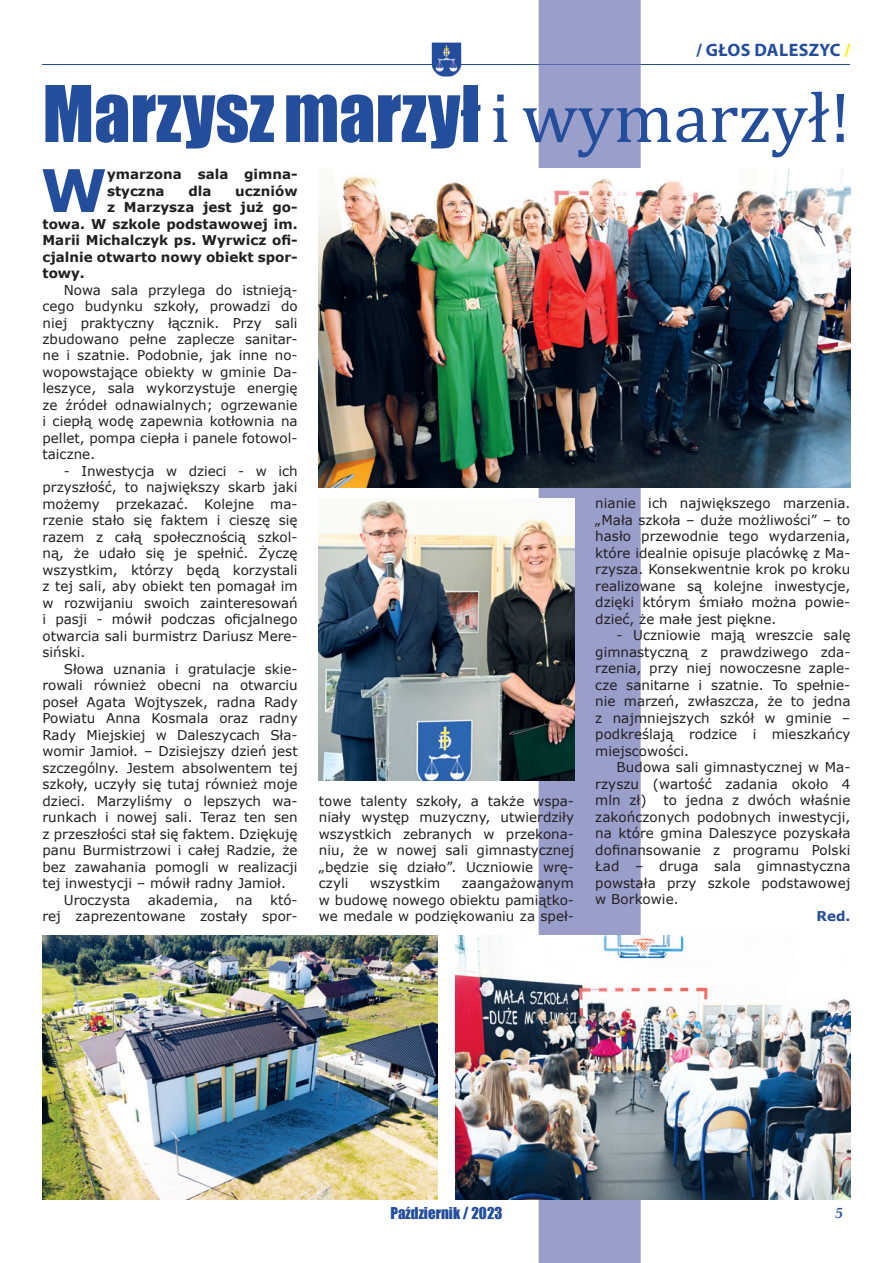
<style>
.page{position:relative;width:893px;height:1263px;background:#fff}
.page>*{position:absolute;margin:0;border:0;box-sizing:border-box;transform-origin:0 0}
.t1{font:72px "Impact";color:#244e9c}
.t2{font:700 58.95px "Verdana";color:#244e9c}
.t3{font:700 18px "Myriad Pro";letter-spacing:.02em;color:#244e9c}
.t4{font:15px "Impact";color:#244e9c}
.t5{font:italic 700 15px "Palatino Linotype";color:#244e9c}
.t6{font:13.5px/16.5px "Verdana";color:#231f20;text-align:justify}
.t7{font:700 13.5px/16.5px "Verdana";color:#231f20}
.t8{font:700 13.5px "Verdana";color:#244e9c}
.s1{color:#fff101}
.s2{font-family:"Cambria"}
</style>
<div class="page">
<hr style="left:43px;top:64px;width:807px;height:1px;background:#244e9c">
<img style="left:432px;top:43px;width:29px;height:34px">
<svg style="left:432px;top:64px;width:29px;height:1px"></svg>
<div style="left:539px;top:0;width:102px;height:1263px;background:#9a9ecb"></div>
<hr style="left:539px;top:64px;width:102px;height:1px;background:#5769ad">
<img style="left:43px;top:935px;width:395px;height:264px">
<img style="left:455px;top:935px;width:395px;height:264px">
<img style="left:319px;top:498px;width:255px;height:282px">
<img style="left:319px;top:169px;width:531px;height:319px">
<h3 class="t3" style="left:696px;top:38px;width:156px">/ GŁOS DALESZYC <span class="s1">/</span></h3>
<h1 class="t1" style="left:43px;top:58px;width:809px">Marzysz marzył <span class="s2">i wymarzył!</span></h1>
<h2 class="t2" style="left:41px;top:149px;width:68px">W</h2>
<p class="t7" style="left:107px;top:166px;width:192px">ymarzona sala gimna&shy;styczna</p>
<p class="t7" style="left:188px;top:182px;width:25px">dla</p>
<p class="t7" style="left:235px;top:182px;width:64px">uczniów</p>
<p class="t7" style="left:107px;top:199px;width:192px">z Marzysza jest już go-</p>
<p class="t7" style="left:43px;top:215px;width:257px">towa. W szkole podstawowej im.</p>
<p class="t7" style="left:43px;top:232px;width:257px">Marii Michalczyk ps. Wyrwicz ofi-</p>
<p class="t7" style="left:43px;top:248px;width:257px">cjalnie otwarto nowy obiekt spor-</p>
<p class="t7" style="left:43px;top:265px;width:44px">towy.</p>
<p class="t6" style="left:43px;top:281px;width:257px;text-indent:21px">Nowa sala przylega do istnieją&shy;cego budynku szkoły, prowadzi do niej praktyczny łącznik. Przy sali zbudowano pełne zaplecze sanitar&shy;ne i szatnie. Podobnie, jak inne no&shy;wopowstające obiekty w gminie Da&shy;leszyce, sala wykorzystuje energię ze źródeł odnawialnych; ogrzewanie i ciepłą wodę zapewnia kotłownia na pellet, pompa ciepła i panele fotowol&shy;taiczne.</p>
<p class="t6" style="left:43px;top:463px;width:257px;text-indent:21px">- Inwestycja w dzieci - w ich przyszłość, to największy skarb jaki możemy przekazać. Kolejne ma&shy;rzenie stało się faktem i cieszę się razem z całą społecznością szkol&shy;ną, że udało się je spełnić. Życzę wszystkim, którzy będą korzystali z tej sali, aby obiekt ten pomagał im w rozwijaniu swoich zainteresowań i pasji - mówił podczas oficjalnego otwarcia sali burmistrz Dariusz Mere&shy;siński.</p>
<p class="t6" style="left:64px;top:661px;width:235px">Słowa uznania i gratulacje skie-</p>
<p class="t6" style="left:43px;top:677px;width:257px">rowali również obecni na otwarciu</p>
<p class="t6" style="left:43px;top:694px;width:257px">poseł Agata Wojtyszek, radna Rady</p>
<p class="t6" style="left:43px;top:710px;width:257px">Powiatu Anna Kosmala oraz radny</p>
<p class="t6" style="left:43px;top:727px;width:257px">Rady Miejskiej w Daleszycach Sła-</p>
<p class="t6" style="left:43px;top:743px;width:257px">womir Jamioł. – Dzisiejszy dzień jest</p>
<p class="t6" style="left:43px;top:760px;width:257px">szczególny. Jestem absolwentem tej</p>
<p class="t6" style="left:43px;top:776px;width:257px">szkoły, uczyły się tutaj również moje</p>
<p class="t6" style="left:43px;top:793px;width:257px">dzieci. Marzyliśmy o lepszych wa-</p>
<p class="t6" style="left:43px;top:809px;width:257px">runkach i nowej sali. Teraz ten sen</p>
<p class="t6" style="left:43px;top:826px;width:257px">z przeszłości stał się faktem. Dziękuję</p>
<p class="t6" style="left:43px;top:842px;width:257px">panu Burmistrzowi i całej Radzie, że</p>
<p class="t6" style="left:43px;top:859px;width:257px">bez zawahania pomogli w realizacji</p>
<p class="t6" style="left:43px;top:875px;width:245px">tej inwestycji – mówił radny Jamioł.</p>
<p class="t6" style="left:64px;top:892px;width:68px">Uroczysta</p>
<p class="t6" style="left:148px;top:892px;width:72px">akademia,</p>
<p class="t6" style="left:236px;top:892px;width:18px">na</p>
<p class="t6" style="left:43px;top:892px;width:257px;text-align:right">któ-<br>rej zaprezentowane zostały spor-</p>
<p class="t6" style="left:319px;top:792px;width:257px">towe talenty szkoły, a także wspa&shy;niały występ muzyczny, utwierdziły wszystkich zebranych w przekona&shy;niu, że w nowej sali gimnastycznej „będzie się działo”. Uczniowie wrę&shy;czyli</p>
<p class="t6" style="left:370px;top:875px;width:72px">wszystkim</p>
<p class="t6" style="left:319px;top:875px;width:257px;text-indent:143px">zaangażowanym w budowę nowego obiektu pamiątko&shy;we medale w podziękowaniu za speł-</p>
<p class="t6" style="left:595px;top:495px;width:257px">nianie ich największego marzenia. „Mała szkoła – duże możliwości” – to hasło przewodnie tego wydarzenia, które idealnie opisuje placówkę z Ma&shy;rzysza. Konsekwentnie krok po kroku realizowane są kolejne inwestycje, dzięki którym śmiało można powie&shy;dzieć, że małe jest piękne.</p>
<p class="t6" style="left:595px;top:627px;width:257px;text-indent:21px">- Uczniowie mają wreszcie salę gimnastyczną z prawdziwego zda&shy;rzenia, przy niej nowoczesne zaple&shy;cze sanitarne i szatnie. To spełnie&shy;nie marzeń, zwłaszcza, że to jedna z najmniejszych szkół w gminie – podkreślają rodzice i mieszkańcy miejscowości.</p>
<p class="t6" style="left:595px;top:759px;width:257px;text-indent:21px">Budowa sali gimnastycznej w Ma&shy;rzyszu (wartość zadania około 4 mln zł)</p>
<p class="t6" style="left:595px;top:792px;width:257px;text-indent:68px">to jedna z dwóch właśnie zakończonych podobnych inwestycji, na które gmina Daleszyce pozyskała dofinansowanie z programu Polski Ład – druga sala gimnastyczna powstała przy szkole podstawowej w Borkowie.</p>
<p class="t8" style="left:817px;top:906px;width:35px">Red.</p>
<p class="t4" style="left:390px;top:1202px;width:113px">Październik / 2023</p>
<p class="t5" style="left:835px;top:1202px;width:9px">5</p>
</div>
